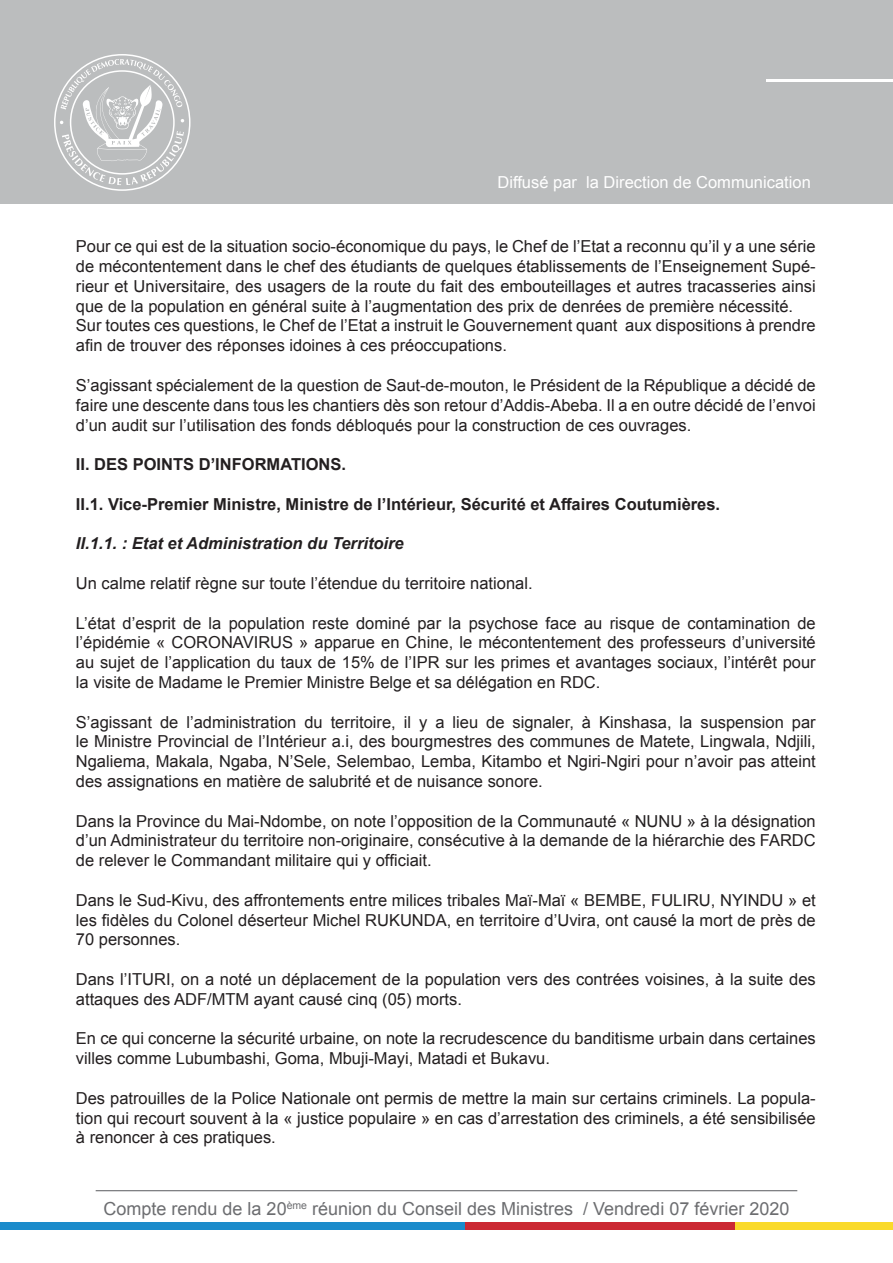
<style>
.page{position:relative;width:893px;height:1263px;background:#fff}
.page>*{position:absolute;margin:0;border:0;box-sizing:border-box;transform-origin:0 0}
.t1{font:18px "Arial";color:#6c6d70}
.t2{font:16.5px/19.8px "Arial";color:#231f20;text-align:justify}
.t3{font:700 16.5px "Arial";color:#231f20}
.t4{font:italic 700 16.5px "Arial";color:#231f20}
.t5{font:16.5px "Arial";color:#fff}
</style>
<div class="page">
<div style="left:0;top:0;width:893px;height:204px;background:#bbbdbe"></div>
<hr style="left:767px;top:79px;width:126px;height:3px;background:#fff">
<svg style="left:54px;top:54px;width:137px;height:137px"></svg>
<hr style="left:96px;top:1190px;width:701px;height:1px;background:#6c6d70">
<div style="left:0;top:1222px;width:465px;height:7px;background:#1b8bcb"></div>
<div style="left:465px;top:1222px;width:271px;height:7px;background:#cb2933"></div>
<div style="left:736px;top:1222px;width:157px;height:7px;background:#fada2a"></div>
<p class="t5" style="left:497px;top:171px;width:315px">Diffusé par la Direction de Communication</p>
<p class="t2" style="left:76px;top:237px;width:741px">Pour ce qui est de la situation socio-économique du pays, le Chef de l’Etat a reconnu qu’il y a une série de mécontentement dans le chef des étudiants de quelques établissements de l’Enseignement Supé&shy;rieur et Universitaire, des usagers de la route du fait des embouteillages et autres tracasseries ainsi que de la population en général suite à l’augmentation des prix de denrées de première nécessité.</p>
<p class="t2" style="left:76px;top:316px;width:741px">Sur toutes ces questions, le Chef de l’Etat a instruit le Gouvernement quant aux dispositions à prendre afin de trouver des réponses idoines à ces préoccupations.</p>
<p class="t2" style="left:76px;top:375px;width:741px">S’agissant spécialement de la question de Saut-de-mouton, le Président de la République a décidé de faire une descente dans tous les chantiers dès son retour d’Addis-Abeba. Il a en outre décidé de l’envoi d’un audit sur l’utilisation des fonds débloqués pour la construction de ces ouvrages.</p>
<p class="t3" style="left:76px;top:453px;width:272px">II. DES POINTS D’INFORMATIONS.</p>
<p class="t3" style="left:76px;top:492px;width:646px">II.1. Vice-Premier Ministre, Ministre de l’Intérieur, Sécurité et Affaires Coutumières.</p>
<p class="t4" style="left:76px;top:533px;width:329px">II.1.1. : Etat et Administration du Territoire</p>
<p class="t2" style="left:76px;top:573px;width:458px">Un calme relatif règne sur toute l’étendue du territoire national.</p>
<p class="t2" style="left:76px;top:613px;width:741px">L’état d’esprit de la population reste dominé par la psychose face au risque de contamination de l’épidémie « CORONAVIRUS » apparue en Chine, le mécontentement des professeurs d’université au sujet de l’application du taux de 15% de l’IPR sur les primes et avantages sociaux, l’intérêt pour la visite de Madame le Premier Ministre Belge et sa délégation en RDC.</p>
<p class="t2" style="left:76px;top:712px;width:741px">S’agissant de l’administration du territoire, il y a lieu de signaler, à Kinshasa, la suspension par le Ministre Provincial de l’Intérieur a.i, des bourgmestres des communes de Matete, Lingwala, Ndjili, Ngaliema, Makala, Ngaba, N’Sele, Selembao, Lemba, Kitambo et Ngiri-Ngiri pour n’avoir pas atteint des assignations en matière de salubrité et de nuisance sonore.</p>
<p class="t2" style="left:76px;top:811px;width:741px">Dans la Province du Mai-Ndombe, on note l’opposition de la Communauté « NUNU » à la désignation d’un Administrateur du territoire non-originaire, consécutive à la demande de la hiérarchie des FARDC de relever le Commandant militaire qui y officiait.</p>
<p class="t2" style="left:76px;top:890px;width:741px">Dans le Sud-Kivu, des affrontements entre milices tribales Maï-Maï « BEMBE, FULIRU, NYINDU » et les fidèles du Colonel déserteur Michel RUKUNDA, en territoire d’Uvira, ont causé la mort de près de 70 personnes.</p>
<p class="t2" style="left:76px;top:969px;width:741px">Dans l’ITURI, on a noté un déplacement de la population vers des contrées voisines, à la suite des attaques des ADF/MTM ayant causé cinq (05) morts.</p>
<p class="t2" style="left:76px;top:1029px;width:741px">En ce qui concerne la sécurité urbaine, on note la recrudescence du banditisme urbain dans certaines villes comme Lubumbashi, Goma, Mbuji-Mayi, Matadi et Bukavu.</p>
<p class="t2" style="left:76px;top:1088px;width:741px">Des patrouilles de la Police Nationale ont permis de mettre la main sur certains criminels. La popula&shy;tion qui recourt souvent à la « justice populaire » en cas d’arrestation des criminels, a été sensibilisée à renoncer à ces pratiques.</p>
<p class="t1" style="left:104px;top:1197px;width:687px">Compte rendu de la 20<sup>ème</sup> réunion du Conseil des Ministres / Vendredi 07 février 2020</p>
</div>
